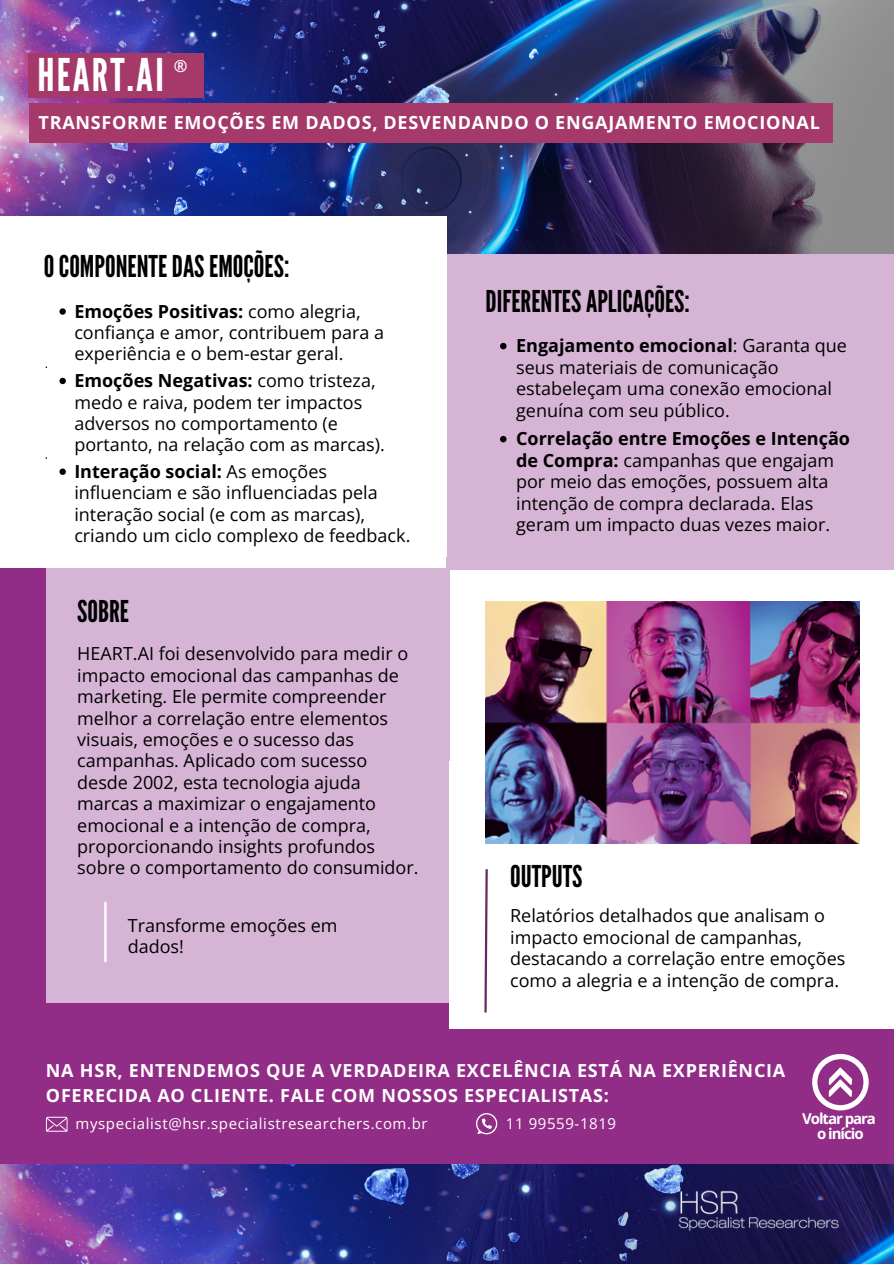
<style>
.page{position:relative;width:894px;height:1264px;background:#fff}
.page>*{position:absolute;margin:0;border:0;box-sizing:border-box;transform-origin:0 0}
.t1{font:45px "League Gothic";letter-spacing:.05em;color:#fff}
.t2{font:30px "League Gothic";color:#000}
.t3{font:18px/21.3px "Open Sans";color:#000}
.t4{font:700 18px/24.8px "Open Sans";letter-spacing:.04em;color:#fff}
.t5{font:700 16.5px "Open Sans";color:#fff}
.t6{font:15px "Open Sans";letter-spacing:.04em;color:#fff}
.t7{font:700 15px/14.7px "Open Sans";letter-spacing:-.07em;color:#fff;text-align:center}
.s1{font-weight:700}
</style>
<div class="page">
<img style="left:0;top:1164px;width:893px;height:99px">
<div style="left:0;top:568px;width:448px;height:434px;background:#922d87"></div>
<img style="left:0;top:0;width:421px;height:216px">
<img style="left:421px;top:0;width:472px;height:253px">
<div style="left:446px;top:253px;width:447px;height:316px;background:#d6b4d5"></div>
<div style="left:29px;top:103px;width:803px;height:39px;background:#a53969"></div>
<div style="left:29px;top:54px;width:175px;height:44px;background:#a53969"></div>
<div style="left:0;top:217px;width:446px;height:340px;background:#fff"></div>
<div style="left:0;top:979px;width:893px;height:185px;background:#922d87"></div>
<div style="left:46px;top:568px;width:403px;height:434px;background:#d6b4d5"></div>
<div style="left:449px;top:761px;width:444px;height:267px;background:#fff"></div>
<img style="left:485px;top:601px;width:374px;height:242px">
<svg style="left:484px;top:869px;width:4px;height:144px"></svg>
<img style="left:672px;top:1183px;width:169px;height:52px">
<hr style="left:104px;top:901px;width:2px;height:61px;background:#fff">
<svg style="left:59px;top:308px;width:7px;height:7px"></svg>
<svg style="left:59px;top:378px;width:7px;height:6px"></svg>
<svg style="left:59px;top:468px;width:7px;height:7px"></svg>
<svg style="left:500px;top:343px;width:6px;height:6px"></svg>
<svg style="left:500px;top:436px;width:6px;height:6px"></svg>
<svg style="left:46px;top:1116px;width:21px;height:15px"></svg>
<svg style="left:476px;top:1113px;width:21px;height:21px"></svg>
<svg style="left:812px;top:1053px;width:56px;height:57px"></svg>
<p class="t1" style="left:37px;top:49px;width:128px">HEART.AI</p>
<p class="t4" style="left:39px;top:110px;width:782px">TRANSFORME EMOÇÕES EM DADOS, DESVENDANDO O ENGAJAMENTO EMOCIONAL</p>
<h4 class="t5" style="left:174px;top:54px;width:15px">®</h4>
<p class="t2" style="left:44px;top:249px;width:247px">OCOMPONENTEDASEMOÇÕES:</p>
<p class="t3" style="left:74px;top:300px;width:311px"><span class="s1">Emoções Positivas:</span> como alegria, confiança e amor, contribuem para a experiência e o bem-estar geral.</p>
<h2 class="t3" style="left:74px;top:369px;width:312px"><span class="s1">Emoções Negativas:</span> como tristeza, medo e raiva, podem ter impactos adversos no comportamento (e portanto, na relação com as marcas).</h2>
<h2 class="t3" style="left:74px;top:460px;width:337px"><span class="s1">Interação social:</span> As emoções influenciam e são influenciadas pela interação social (e com as marcas), criando um ciclo complexo de feedback.</h2>
<h2 class="t2" style="left:77px;top:593px;width:53px">SOBRE</h2>
<h4 class="t3" style="left:77px;top:643px;width:342px">HEART.AI foi desenvolvido para medir o impacto emocional das campanhas de marketing. Ele permite compreender melhor a correlação entre elementos visuais, emoções e o sucesso das campanhas. Aplicado com sucesso desde 2002, esta tecnologia ajuda marcas a maximizar o engajamento emocional e a intenção de compra, proporcionando insights profundos sobre o comportamento do consumidor.</h4>
<h4 class="t3" style="left:128px;top:914px;width:211px">Transforme emoções em dados!</h4>
<p class="t2" style="left:485px;top:284px;width:206px">DIFERENTESAPLICAÇÕES:</p>
<p class="t3" style="left:516px;top:334px;width:332px"><span class="s1">Engajamento emocional</span>: Garanta que seus materiais de comunicação estabeleçam uma conexão emocional genuína com seu público.</p>
<p class="t3" style="left:516px;top:427px;width:335px"><span class="s1">Correlação entre Emoções e Intenção de Compra:</span> campanhas que engajam por meio das emoções, possuem alta intenção de compra declarada. Elas geram um impacto duas vezes maior.</p>
<h2 class="t2" style="left:510px;top:859px;width:74px">OUTPUTS</h2>
<p class="t3" style="left:510px;top:904px;width:336px">Relatórios detalhados que analisam o impacto emocional de campanhas, destacando a correlação entre emoções como a alegria e a intenção de compra.</p>
<h5 class="t4" style="left:46px;top:1057px;width:740px">NA HSR, ENTENDEMOS QUE A VERDADEIRA EXCELÊNCIA ESTÁ NA EXPERIÊNCIA<br>OFERECIDA AO CLIENTE. FALE COM NOSSOS ESPECIALISTAS:</h5>
<p class="t6" style="left:76px;top:1113px;width:353px">myspecialist@hsr.specialistresearchers.com.br</p>
<p class="t6" style="left:505px;top:1113px;width:112px">11 99559-1819</p>
<h3 class="t7" style="left:802px;top:1110px;width:75px">Voltar para o início</h3>
</div>
